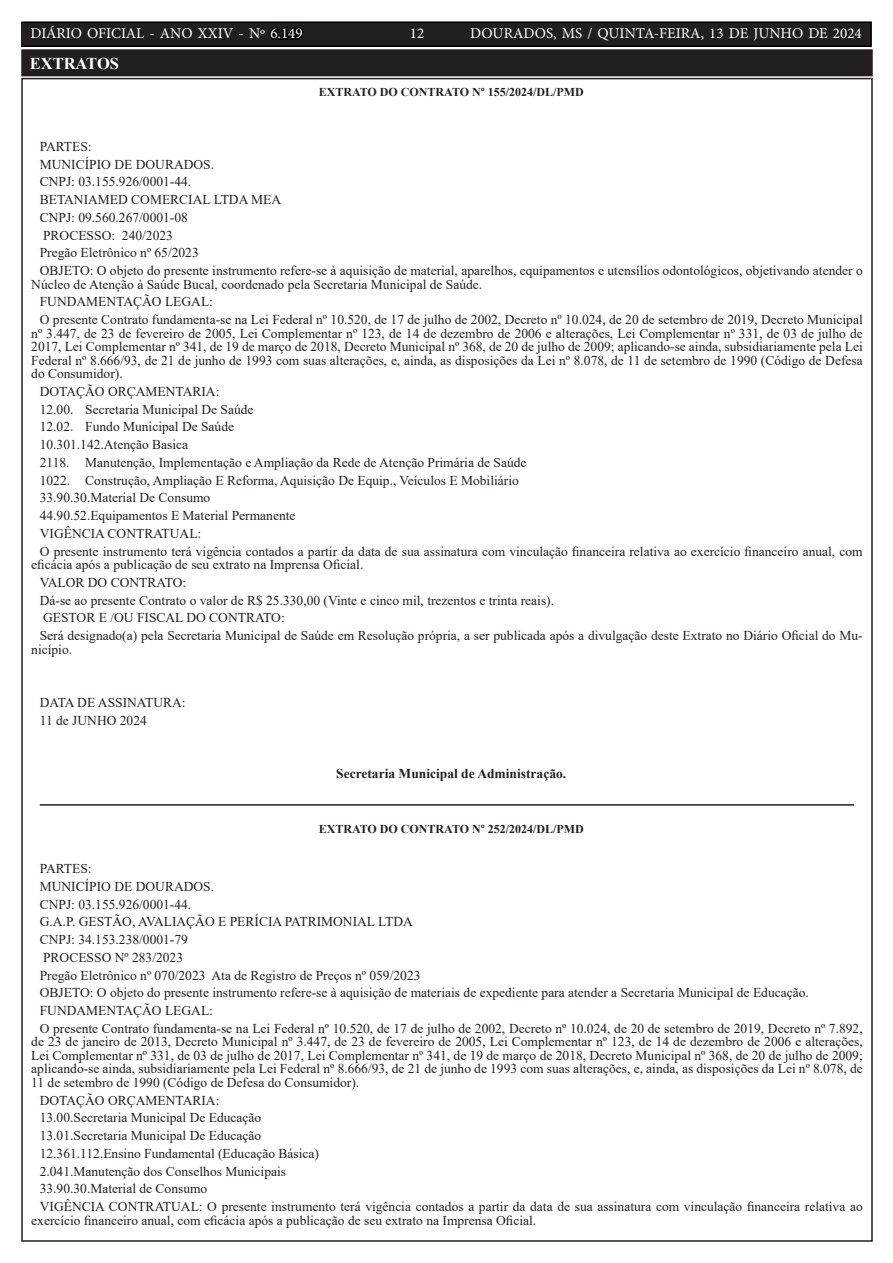
<style>
.page{position:relative;width:893px;height:1263px;background:#fff}
.page>*{position:absolute;margin:0;border:0;box-sizing:border-box;transform-origin:0 0}
.TEXTO{font:700 16.5px "Times New Roman";color:#fff}
.t1{font:15px "Minion Pro";color:#fff}
.TEXTO-2{font:13.5px/13.5px "Times New Roman";color:#231f20}
.ASSINATURA{font:700 13.5px "Times New Roman";color:#231f20}
.TITULO{font:700 12px "Times New Roman";color:#231f20}
.s1{color:#000}
</style>
<div class="page">
<div style="left:21px;top:22px;width:850px;height:24px;background:#231f20"></div>
<div style="left:21px;top:21px;width:851px;height:26px;border:2px solid #000"></div>
<hr style="left:40px;top:804px;width:814px;height:2px;background:#231f20">
<div style="left:23px;top:51px;width:848px;height:23px;background:#231f20"></div>
<div style="left:21px;top:49px;width:852px;height:27px;border:4px solid #231f20"></div>
<p class="t1" style="left:31px;top:24px;width:274px">DIÁRIO OFICIAL - ANO XXIV - Nº <span class="s1">6.149</span></p>
<p class="t1" style="left:410px;top:24px;width:16px">12</p>
<p class="t1" style="left:470px;top:24px;width:393px">DOURADOS, MS / QUINTA-FEIRA, 13 DE JUNHO DE 2024</p>
<p class="TEXTO" style="left:30px;top:52px;width:91px">EXTRATOS</p>
<p class="TITULO" style="left:319px;top:83px;width:267px">EXTRATO DO CONTRATO Nº 155/2024/DL/PMD</p>
<p class="TEXTO-2" style="left:40px;top:139px;width:53px">PARTES:</p>
<p class="TEXTO-2" style="left:40px;top:157px;width:176px">MUNICÍPIO DE DOURADOS.</p>
<p class="TEXTO-2" style="left:40px;top:175px;width:153px">CNPJ: 03.155.926/0001-44.</p>
<p class="TEXTO-2" style="left:40px;top:192px;width:243px">BETANIAMED COMERCIAL LTDA MEA</p>
<p class="TEXTO-2" style="left:40px;top:210px;width:150px">CNPJ: 09.560.267/0001-08</p>
<p class="TEXTO-2" style="left:43px;top:228px;width:131px">PROCESSO: 240/2023</p>
<p class="TEXTO-2" style="left:40px;top:246px;width:161px">Pregão Eletrônico nº 65/2023</p>
<p class="TEXTO-2" style="left:31px;top:263px;width:833px;text-indent:9px">OBJETO: O objeto do presente instrumento refere-se à aquisição de material, aparelhos, equipamentos e utensílios odontológicos, objetivando atender o<br>Núcleo de Atenção à Saúde Bucal, coordenado pela Secretaria Municipal de Saúde.</p>
<p class="TEXTO-2" style="left:40px;top:295px;width:175px">FUNDAMENTAÇÃO LEGAL:</p>
<p class="TEXTO-2" style="left:31px;top:312px;width:833px;text-align:justify;text-indent:9px">O presente Contrato fundamenta-se na Lei Federal nº 10.520, de 17 de julho de 2002, Decreto nº 10.024, de 20 de setembro de 2019, Decreto Municipal nº 3.447, de 23 de fevereiro de 2005, Lei Complementar nº 123, de 14 de dezembro de 2006 e alterações, Lei Complementar nº 331, de 03 de julho de 2017, Lei Complementar nº 341, de 19 de março de 2018, Decreto Municipal nº 368, de 20 de julho de 2009; aplicando-se ainda, subsidiariamente pela Lei Federal nº 8.666/93, de 21 de junho de 1993 com suas alterações, e, ainda, as disposições da Lei nº 8.078, de 11 de setembro de 1990 (Código de Defesa do Consumidor).</p>
<p class="TEXTO-2" style="left:40px;top:384px;width:181px">DOTAÇÃO ORÇAMENTARIA:</p>
<p class="TEXTO-2" style="left:40px;top:402px;width:215px">12.00. Secretaria Municipal De Saúde</p>
<p class="TEXTO-2" style="left:40px;top:420px;width:196px">12.02. Fundo Municipal De Saúde</p>
<p class="TEXTO-2" style="left:40px;top:437px;width:150px">10.301.142.Atenção Basica</p>
<p class="TEXTO-2" style="left:40px;top:455px;width:488px">2118. Manutenção, Implementação e Ampliação da Rede de Atenção Primária de Saúde</p>
<p class="TEXTO-2" style="left:40px;top:473px;width:481px">1022. Construção, Ampliação E Reforma, Aquisição De Equip., Veículos E Mobiliário</p>
<p class="TEXTO-2" style="left:40px;top:491px;width:172px">33.90.30.Material De Consumo</p>
<p class="TEXTO-2" style="left:40px;top:508px;width:257px">44.90.52.Equipamentos E Material Permanente</p>
<p class="TEXTO-2" style="left:40px;top:526px;width:163px">VIGÊNCIA CONTRATUAL:</p>
<p class="TEXTO-2" style="left:31px;top:544px;width:833px;text-indent:9px">O presente instrumento terá vigência contados a partir da data de sua assinatura com vinculação financeira relativa ao exercício financeiro anual, com eficácia após a publicação de seu extrato na Imprensa Oficial.</p>
<p class="TEXTO-2" style="left:40px;top:575px;width:148px">VALOR DO CONTRATO:</p>
<p class="TEXTO-2" style="left:40px;top:593px;width:516px">Dá-se ao presente Contrato o valor de R$ 25.330,00 (Vinte e cinco mil, trezentos e trinta reais).</p>
<p class="TEXTO-2" style="left:43px;top:611px;width:243px">GESTOR E /OU FISCAL DO CONTRATO:</p>
<p class="TEXTO-2" style="left:31px;top:628px;width:833px;text-indent:9px">Será designado(a) pela Secretaria Municipal de Saúde em Resolução própria, a ser publicada após a divulgação deste Extrato no Diário Oficial do Mu&shy;nicípio.</p>
<p class="TEXTO-2" style="left:40px;top:695px;width:147px">DATA DE ASSINATURA:</p>
<p class="TEXTO-2" style="left:40px;top:713px;width:109px">11 de JUNHO 2024</p>
<p class="ASSINATURA" style="left:336px;top:764px;width:231px">Secretaria Municipal de Administração.</p>
<p class="TITULO" style="left:319px;top:821px;width:267px">EXTRATO DO CONTRATO Nº 252/2024/DL/PMD</p>
<p class="TEXTO-2" style="left:40px;top:861px;width:53px">PARTES:</p>
<p class="TEXTO-2" style="left:40px;top:879px;width:176px">MUNICÍPIO DE DOURADOS.</p>
<p class="TEXTO-2" style="left:40px;top:897px;width:153px">CNPJ: 03.155.926/0001-44.</p>
<p class="TEXTO-2" style="left:40px;top:915px;width:375px">G.A.P. GESTÃO, AVALIAÇÃO E PERÍCIA PATRIMONIAL LTDA</p>
<p class="TEXTO-2" style="left:40px;top:932px;width:150px">CNPJ: 34.153.238/0001-79</p>
<p class="TEXTO-2" style="left:43px;top:950px;width:141px">PROCESSO Nº 283/2023</p>
<p class="TEXTO-2" style="left:40px;top:968px;width:382px">Pregão Eletrônico nº 070/2023 Ata de Registro de Preços nº 059/2023</p>
<p class="TEXTO-2" style="left:40px;top:986px;width:771px">OBJETO: O objeto do presente instrumento refere-se à aquisição de materiais de expediente para atender a Secretaria Municipal de Educação.</p>
<p class="TEXTO-2" style="left:40px;top:1003px;width:175px">FUNDAMENTAÇÃO LEGAL:</p>
<p class="TEXTO-2" style="left:31px;top:1021px;width:833px;text-align:justify;text-indent:9px">O presente Contrato fundamenta-se na Lei Federal nº 10.520, de 17 de julho de 2002, Decreto nº 10.024, de 20 de setembro de 2019, Decreto nº 7.892, de 23 de janeiro de 2013, Decreto Municipal nº 3.447, de 23 de fevereiro de 2005, Lei Complementar nº 123, de 14 de dezembro de 2006 e alterações, Lei Complementar nº 331, de 03 de julho de 2017, Lei Complementar nº 341, de 19 de março de 2018, Decreto Municipal nº 368, de 20 de julho de 2009; aplicando-se ainda, subsidiariamente pela Lei Federal nº 8.666/93, de 21 de junho de 1993 com suas alterações, e, ainda, as disposições da Lei nº 8.078, de 11 de setembro de 1990 (Código de Defesa do Consumidor).</p>
<p class="TEXTO-2" style="left:40px;top:1093px;width:181px">DOTAÇÃO ORÇAMENTARIA:</p>
<p class="TEXTO-2" style="left:40px;top:1111px;width:223px">13.00.Secretaria Municipal De Educação</p>
<p class="TEXTO-2" style="left:40px;top:1128px;width:223px">13.01.Secretaria Municipal De Educação</p>
<p class="TEXTO-2" style="left:40px;top:1146px;width:281px">12.361.112.Ensino Fundamental (Educação Básica)</p>
<p class="TEXTO-2" style="left:40px;top:1164px;width:248px">2.041.Manutenção dos Conselhos Municipais</p>
<p class="TEXTO-2" style="left:40px;top:1182px;width:169px">33.90.30.Material de Consumo</p>
<p class="TEXTO-2" style="left:31px;top:1199px;width:833px;text-indent:9px">VIGÊNCIA CONTRATUAL: O presente instrumento terá vigência contados a partir da data de sua assinatura com vinculação financeira relativa ao exercício financeiro anual, com eficácia após a publicação de seu extrato na Imprensa Oficial.</p>
</div>
